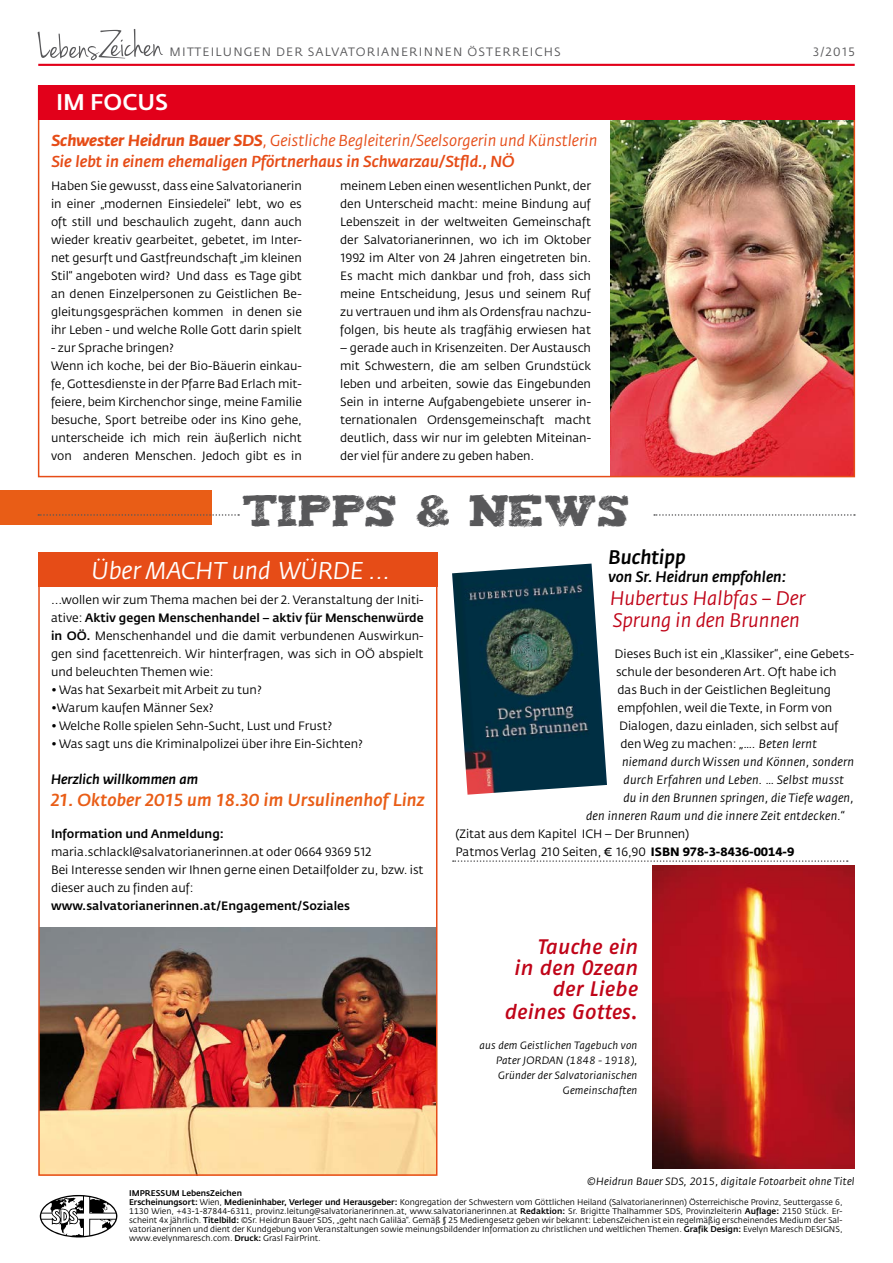
<style>
.page{position:relative;width:893px;height:1263px;background:#fff}
.page>*{position:absolute;margin:0;border:0;box-sizing:border-box;transform-origin:0 0}
.t1{font:36px "Tiza";color:#58585a}
.t2{font:italic 24px "Fedra Sans CEVA";color:#fff}
.t3{font:22.5px "Fedra Sans CEVA Medium TF";color:#fff}
.t4{font:italic 21px/21.5px "Fago No Med";letter-spacing:-.005em;color:#c00418;text-align:right}
.t5{font:19.5px/22.5px "Fedra Sans CEVA Book Italic TF";color:#c00418}
.t6{font:19.5px "Fedra Sans CEVA Medium Italic TF";color:#000}
.t7{font:italic 500 17.25px "Fedra Sans CEVA";letter-spacing:.01em;color:#e95d16}
.t8{font:15.75px "Fedra Sans CEVA Book Italic TF";color:#e64c17}
.t9{font:italic 500 15.75px "Fedra Sans CEVA";color:#e64c17}
.t10{font:15px "Fedra Sans CEVA Medium Italic TF";color:#000}
.t11{font:italic 500 13.5px "Fedra Sans CEVA";color:#000}
.t12{font:12px/18px "Fedra Sans CEVA";color:#000;text-align:justify}
.t13{font:italic 12px "Fedra Sans CEVA";letter-spacing:.02em;color:#000}
.t14{font:500 12px "Fedra Sans CEVA";color:#000}
.t15{font:12px "Fedra Sans CEVA";letter-spacing:.1em;color:#58585a}
.t16{font:10.5px/15px "Fedra Sans CEVA Book Italic TF";letter-spacing:.02em;color:#000;text-align:right}
.t17{font:8.25px/9px "Fedra Sans CEVA Book TF";color:#000;text-align:justify}
.t18{font:8.25px "Fedra Sans CEVA Medium TF";color:#000}
.s1{font-family:"Fedra Sans CEVA Bold Italic TF"}
.s2{font-style:italic}
.s3{font-weight:500}
.s4{font-size:15px}
.s5{font-family:"Fedra Sans CEVA Bold TF"}
.s6{font-family:"Fedra Sans CEVA Medium TF"}
</style>
<div class="page">
<img style="left:41px;top:927px;width:393px;height:246px">
<img style="left:610px;top:119px;width:242px;height:355px">
<div style="left:38px;top:85px;width:817px;height:34px;background:#e2001a"></div>
<hr style="left:38px;top:64px;width:817px;height:2px;background:#e2001a">
<svg style="left:40px;top:1195px;width:77px;height:42px"></svg>
<svg style="left:38px;top:29px;width:125px;height:31px"></svg>
<div style="left:38px;top:553px;width:399px;height:34px;background:#e64c17"></div>
<svg style="left:453px;top:860px;width:395px;height:2px"></svg>
<img style="left:452px;top:564px;width:155px;height:231px">
<img style="left:653px;top:865px;width:201px;height:303px">
<div style="left:0;top:490px;width:211px;height:35px;background:#e95d16"></div>
<svg style="left:38px;top:514px;width:201px;height:2px"></svg>
<svg style="left:654px;top:514px;width:201px;height:2px"></svg>
<p class="t15" style="left:170px;top:44px;width:390px">Mitteilungen der SalvatoriAnerinnen Österreichs</p>
<p class="t15" style="left:813px;top:44px;width:43px">3/2015</p>
<h3 class="t3" style="left:56px;top:88px;width:97px">Im Focus</h3>
<h3 class="t8" style="left:52px;top:130px;width:547px"><span class="s1">Schwester Heidrun Bauer SDS</span>, Geistliche Begleiterin/Seelsorgerin und Künstlerin</h3>
<h3 class="t9" style="left:52px;top:151px;width:465px">Sie lebt in einem ehemaligen Pförtnerhaus in Schwarzau/Stfld., NÖ</h3>
<p class="t12" style="left:51px;top:177px;width:252px">H aben Sie gewusst, dass eine Salvatorianerin in einer „modernen Einsiedelei“ lebt, wo es oft still und beschaulich zugeht, dann auch wieder kreativ gearbeitet, gebetet, im I nter&shy;net gesurft und Gastfreundschaft „im kleinen Stil“ angeboten wird? U nd dass es Tage gibt an denen Einzelpersonen zu Geistlichen Be&shy;gleitungsgesprächen kommen in denen sie ihr Leben - und welche Rolle Gott darin spielt</p>
<p class="t12" style="left:51px;top:339px;width:252px;text-align:left">- zur Sprache bringen?<br>Wenn ich koche, bei der Bio-Bäuerin einkau&shy;fe, Gottesdienste in der Pfarre Bad E rlach mit&shy;feiere, beim Kirchenchor singe, meine Familie besuche, Sport betreibe oder ins Kino gehe, unterscheide ich mich rein äußerlich nicht von anderen Menschen. Jedoch gibt es in</p>
<p class="t12" style="left:340px;top:177px;width:253px">meinem Leben einen wesentlichen Punkt, der den U nterscheid macht: meine Bindung auf Lebenszeit in der weltweiten Gemeinschaft der Salvatorianerinnen, wo ich im Oktober 1992 im Alter von 24 Jahren eingetreten bin.<br>Es macht mich dankbar und froh, dass sich meine Entscheidung, Jesus und seinem Ruf zu vertrauen und ihm als Ordensfrau nachzu&shy;folgen, bis heute als tragfähig erwiesen hat</p>
<p class="t12" style="left:340px;top:339px;width:252px">– gerade auch in Krisenzeiten. Der Austausch mit Schwestern, die am selben Grundstück leben und arbeiten, sowie das Eingebunden Sein in interne Aufgabengebiete unserer in&shy;ternationalen Ordensgemeinschaft macht deutlich, dass wir nur im gelebten Miteinan&shy;der viel für andere zu geben haben.</p>
<h1 class="t1" style="left:243px;top:482px;width:389px">TIPPS &amp; NEWS</h1>
<h2 class="t2" style="left:91px;top:555px;width:300px">Über MACHT und WÜRDE ...</h2>
<h3 class="t6" style="left:608px;top:545px;width:79px">Buchtipp</h3>
<p class="t10" style="left:608px;top:567px;width:179px">von Sr. Heidrun empfohlen:</p>
<h3 class="t5" style="left:610px;top:586px;width:197px">Hubertus Halbfas – Der<br>Sprung in den Brunnen</h3>
<p class="t12" style="left:614px;top:645px;width:241px">Dieses B uch ist ein „Klassiker“, eine Gebets-</p>
<p class="t12" style="left:616px;top:663px;width:222px">schule der besonderen Art. Oft habe ich</p>
<p class="t12" style="left:617px;top:681px;width:215px">das Buch in der Geistlichen Begleitung</p>
<p class="t12" style="left:617px;top:699px;width:216px">empfohlen, weil die Texte, in Form von</p>
<p class="t12" style="left:619px;top:717px;width:221px">Dialogen, dazu einladen, sich selbst auf</p>
<p class="t12" style="left:620px;top:735px;width:198px">den Weg zu machen: <span class="s2">„…. Beten lernt</span></p>
<p class="t13" style="left:622px;top:754px;width:234px">niemand durch Wissen und Können, sondern</p>
<p class="t13" style="left:623px;top:772px;width:222px">durch Erfahren und Leben. … Selbst musst</p>
<p class="t13" style="left:623px;top:790px;width:232px">du in den Brunnen springen, die Tiefe wagen,</p>
<p class="t13" style="left:586px;top:808px;width:260px">den inneren Raum und die innere Zeit entdecken.“</p>
<p class="t12" style="left:455px;top:825px;width:134px">(Zitat aus dem Kapitel ICH</p>
<p class="t12" style="left:51px;top:591px;width:374px">...wollen wir zum Thema machen bei der 2. Veranstaltung der I niti&shy;ative: <span class="s3">Aktiv gegen Menschenhandel – aktiv für Menschenwürde in OÖ.</span> Menschenhandel und die damit verbundenen Auswirkun&shy;gen sind facettenreich. Wir hinterfragen, was sich in OÖ abspielt und beleuchten Themen wie:</p>
<p class="t12" style="left:51px;top:681px;width:212px">• Was hat Sexarbeit mit Arbeit zu tun?</p>
<p class="t12" style="left:51px;top:699px;width:164px">•Warum kaufen Männer Sex?</p>
<p class="t12" style="left:51px;top:717px;width:282px">• Welche Rolle spielen Sehn-Sucht, Lust und Frust?</p>
<p class="t12" style="left:51px;top:735px;width:313px">• Was sagt uns die Kriminalpolizei über ihre Ein-Sichten?</p>
<p class="t11" style="left:51px;top:771px;width:149px">Herzlich willkommen am</p>
<h3 class="t7" style="left:51px;top:789px;width:375px">21. Oktober 2015 um 18.30 im Ursulinenhof Linz</h3>
<p class="t14" style="left:51px;top:826px;width:174px">Information und Anmeldung:</p>
<p class="t12" style="left:51px;top:843px;width:374px;text-align:left">maria.schlackl@salvatorianerinnen.at oder 0664 9369 512<br>Bei I nteresse senden wir I hnen gerne einen Detailfolder zu, bzw. ist dieser auch zu finden auf:</p>
<p class="t14" style="left:51px;top:898px;width:301px">www.salvatorianerinnen.at/Engagement/Soziales</p>
<p class="t12" style="left:455px;top:825px;width:340px;text-indent:149px">– Der Brunnen)<br>Patmos Verlag 210 Seiten, <span class="s4">€</span> 16,90 <span class="s5">ISBN 978-3-8436-0014-9</span></p>
<h3 class="t4" style="left:504px;top:936px;width:135px">Tauche ein<br>in den Ozean der Liebe deines Gottes.</h3>
<p class="t16" style="left:479px;top:1037px;width:159px">aus dem Geistlichen Tagebuch von<br>Pater JORDAN (1848 - 1918),<br>Gründer der Salvatorianischen<br>Gemeinschaften</p>
<p class="t16" style="left:587px;top:1174px;width:269px">©Heidrun Bauer SDS, 2015, digitale Fotoarbeit ohne Titel</p>
<p class="t18" style="left:129px;top:1188px;width:114px">I MPRESSUM LebensZeichen</p>
<p class="t17" style="left:129px;top:1198px;width:715px"><span class="s6">Erscheinungsort:</span> Wien, <span class="s6">Medieninhaber, Verleger und Herausgeber:</span> Kongregation der Schwestern vom Göttlichen Heiland (Salvatorianerinnen) Österreichische Provinz, Seuttergasse 6, 1130 Wien, +43-1-87844-6311, provinz.leitung@salvatorianerinnen.at, www.salvatorianerinnen.at <span class="s6">Redaktion:</span> Sr. Brigitte Thalhammer SDS, Provinzleiterin <span class="s6">Auflage:</span> 2150 Stück. Er&shy;scheint 4x jährlich. <span class="s6">Titelbild:</span> ©Sr. Heidrun Bauer SDS, „geht nach Galiläa“. Gemäß § 25 Mediengesetz geben wir bekannt: LebensZeichen ist ein regelmäßig erscheinendes Medium der Sal&shy;vatorianerinnen und dient der Kundgebung von Veranstaltungen sowie meinungsbildender Information zu christlichen und weltlichen Themen. <span class="s6">Grafik Design:</span> Evelyn Maresch DESIGNS, www.evelynmaresch.com. <span class="s6">Druck:</span> Grasl FairPrint.</p>
</div>
